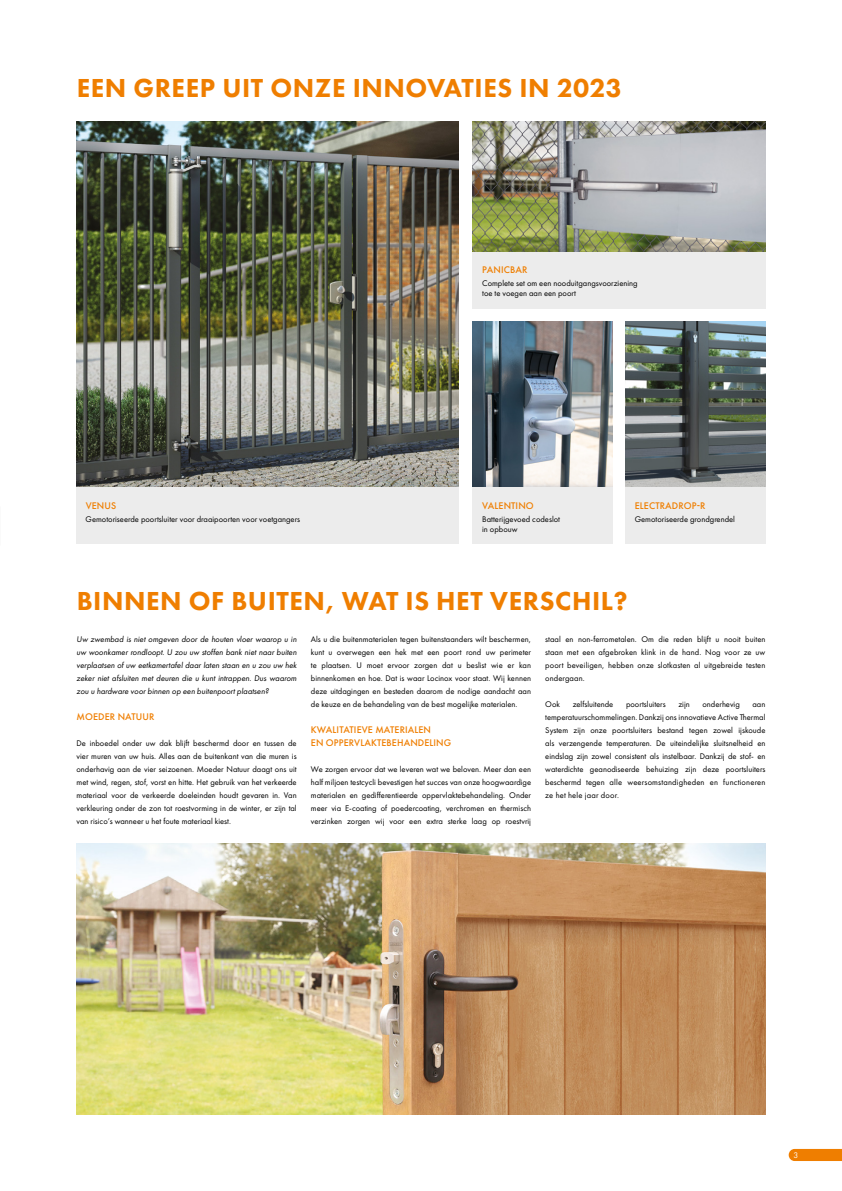
<style>
.page{position:relative;width:842px;height:1191px;background:#fff}
.page>*{position:absolute;margin:0;border:0;box-sizing:border-box;transform-origin:0 0}
.t1{font:800 27px "Futura PT";letter-spacing:.02em;color:#ef7e00}
.t2{font:500 10px/13px "Futura PT";letter-spacing:.01em;color:#ef7e00}
.t3{font:8.5px/13px "Futura PT";color:#000;text-align:justify}
.t4{font:8.5px "Futura PT";color:#fff}
</style>
<div class="page">
<img style="left:77px;top:843px;width:688px;height:271px">
<img style="left:77px;top:121px;width:382px;height:366px">
<img style="left:472px;top:121px;width:293px;height:131px">
<img style="left:625px;top:322px;width:140px;height:165px">
<img style="left:472px;top:322px;width:140px;height:165px">
<div style="left:77px;top:487px;width:382px;height:56px;background:#ececec"></div>
<div style="left:472px;top:487px;width:140px;height:56px;background:#ececec"></div>
<div style="left:472px;top:252px;width:293px;height:56px;background:#ececec"></div>
<div style="left:625px;top:487px;width:140px;height:56px;background:#ececec"></div>
<svg style="left:789px;top:1149px;width:53px;height:12px"></svg>
<h1 class="t1" style="left:77px;top:71px;width:547px">EEN GREEP UIT ONZE INNOVATIES IN 2023</h1>
<p class="t2" style="left:86px;top:499px;width:32px">VENUS</p>
<p class="t3" style="left:86px;top:512px;width:216px">Gemotoriseerde poortsluiter voor draaipoorten voor voetgangers</p>
<p class="t2" style="left:482px;top:263px;width:47px">PANICBAR</p>
<p class="t3" style="left:482px;top:278px;width:157px;line-height:10px">Complete set om een nooduitgangsvoorziening toe te voegen aan een poort</p>
<p class="t2" style="left:482px;top:499px;width:53px">VALENTINO</p>
<p class="t3" style="left:482px;top:514px;width:79px;line-height:10px">Batterijgevoed codeslot in opbouw</p>
<p class="t2" style="left:635px;top:499px;width:72px">ELECTRADROP-R</p>
<p class="t3" style="left:635px;top:512px;width:102px">Gemotoriseerde grondgrendel</p>
<h1 class="t1" style="left:77px;top:584px;width:552px">BINNEN OF BUITEN, WAT IS HET VERSCHIL?</h1>
<p class="t3" style="left:77px;top:633px;width:223px">Uw zwembad is niet omgeven door de houten vloer waarop u in uw woonkamer rondloopt. U zou uw stoffen bank niet naar buiten verplaatsen of uw eetkamertafel daar laten staan en u zou uw hek zeker niet afsluiten met deuren die u kunt intrappen. Dus waarom zou u hardware voor binnen op een buitenpoort plaatsen?</p>
<p class="t2" style="left:77px;top:710px;width:79px">MOEDER NATUUR</p>
<p class="t3" style="left:77px;top:737px;width:222px">De inboedel onder uw dak blijft beschermd door en tussen de vier muren van uw huis. Alles aan de buitenkant van die muren is onderhavig aan de vier seizoenen. Moeder Natuur daagt ons uit met wind, regen, stof, vorst en hitte. Het gebruik van het verkeerde materiaal voor de verkeerde doeleinden houdt gevaren in. Van verkleuring onder de zon tot roestvorming in de winter, er zijn tal van risico’s wanneer u het foute materiaal kiest.</p>
<p class="t3" style="left:311px;top:633px;width:222px">Als u die buitenmaterialen tegen buitenstaanders wilt beschermen, kunt u overwegen een hek met een poort rond uw perimeter te plaatsen. U moet ervoor zorgen dat u beslist wie er kan binnenkomen en hoe. Dat is waar Locinox voor staat. Wij kennen deze uitdagingen en besteden daarom de nodige aandacht aan de keuze en de behandeling van de best mogelijke materialen.</p>
<p class="t2" style="left:311px;top:723px;width:142px">KWALITATIEVE MATERIALEN<br>EN OPPERVLAKTEBEHANDELING</p>
<p class="t3" style="left:311px;top:763px;width:222px">We zorgen ervoor dat we leveren wat we beloven. Meer dan een half miljoen testcycli bevestigen het succes van onze hoogwaardige materialen en gedifferentieerde oppervlaktebehandeling. Onder meer via E-coating of poedercoating, verchromen en thermisch verzinken zorgen wij voor een extra sterke laag op roestvrij</p>
<p class="t3" style="left:545px;top:633px;width:222px">staal en non-ferrometalen. Om die reden blijft u nooit buiten staan met een afgebroken klink in de hand. Nog voor ze uw poort beveiligen, hebben onze slotkasten al uitgebreide testen ondergaan.</p>
<p class="t3" style="left:545px;top:698px;width:16px">Ook</p>
<p class="t3" style="left:573px;top:698px;width:42px">zelfsluitende</p>
<p class="t3" style="left:626px;top:698px;width:41px">poortsluiters</p>
<p class="t3" style="left:678px;top:698px;width:13px">zijn</p>
<p class="t3" style="left:702px;top:698px;width:39px">onderhevig</p>
<p class="t3" style="left:545px;top:698px;width:222px;text-indent:207px">aan temperatuurschommelingen. Dankzij ons innovatieve Active Thermal System zijn onze poortsluiters bestand tegen zowel ijskoude als verzengende temperaturen. De uiteindelijke sluitsnelheid en eindslag zijn zowel consistent als instelbaar. Dankzij de stof- en waterdichte geanodiseerde behuizing zijn deze poortsluiters beschermd tegen alle weersomstandigheden en functioneren ze het hele jaar door.</p>
<p class="t4" style="left:793px;top:1149px;width:6px">3</p>
</div>
